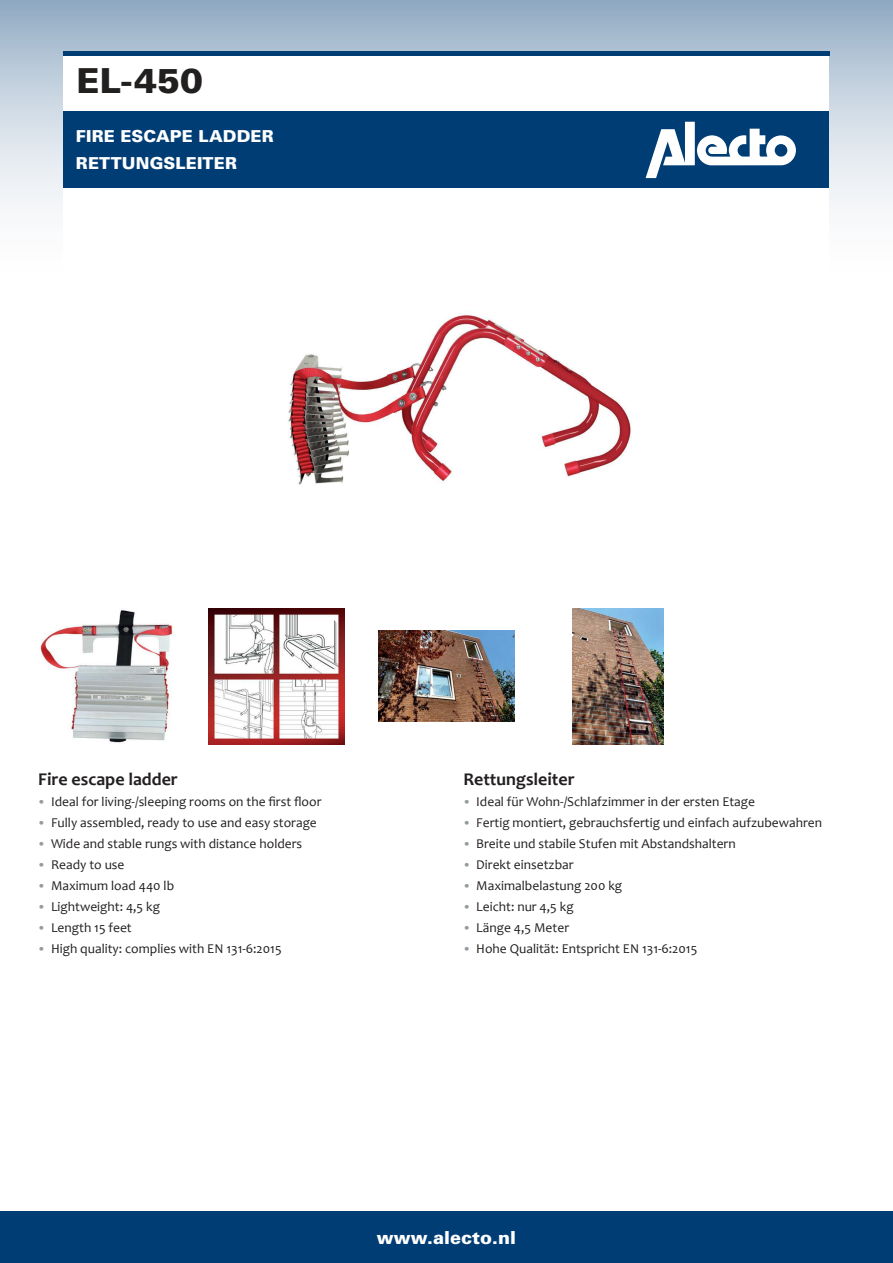
<style>
.page{position:relative;width:893px;height:1263px;background:#fff}
.page>*{position:absolute;margin:0;border:0;box-sizing:border-box;transform-origin:0 0}
.t1{font:900 34.5px "Univers LT Std";color:#221f1f}
.t2{font:700 18px "Candara";color:#221f1f}
.t3{font:900 18px "Univers LT Std";color:#fff}
.t4{font:900 16.5px/27px "Univers LT Std";letter-spacing:.01em;color:#fff}
.t5{font:13.5px "Candara";color:#221f1f}
.s1{font-family:"Calibri";font-weight:300;color:#939ba1}
</style>
<div class="page">
<svg style="left:0;top:0;width:893px;height:209px;background:#afc2d3"></svg>
<div style="left:0;top:1212px;width:893px;height:51px;background:#003d75"></div>
<div style="left:64px;top:51px;width:765px;height:557px;background:#fff"></div>
<div style="left:63px;top:112px;width:766px;height:76px;background:#003d75"></div>
<img style="left:572px;top:608px;width:91px;height:136px">
<img style="left:378px;top:631px;width:136px;height:90px">
<img style="left:208px;top:608px;width:136px;height:136px">
<img style="left:288px;top:314px;width:343px;height:171px">
<hr style="left:63px;top:51px;width:766px;height:4px;background:#003d75">
<img style="left:39px;top:610px;width:134px;height:133px">
<svg style="left:646px;top:122px;width:150px;height:56px"></svg>
<h1 class="t1" style="left:77px;top:61px;width:128px">EL-450</h1>
<p class="t4" style="left:76px;top:123px;width:199px">FIRE ESCAPE LADDER<br>RETTUNGSLEITER</p>
<h2 class="t2" style="left:38px;top:772px;width:141px">Fire escape ladder</h2>
<p class="t5" style="left:38px;top:793px;width:285px"><span class="s1">•</span> Ideal for living-/sleeping rooms on the first floor</p>
<p class="t5" style="left:38px;top:817px;width:280px"><span class="s1">•</span> Fully assembled, ready to use and easy storage</p>
<p class="t5" style="left:38px;top:838px;width:265px"><span class="s1">•</span> Wide and stable rungs with distance holders</p>
<p class="t5" style="left:38px;top:859px;width:88px"><span class="s1">•</span> Ready to use</p>
<p class="t5" style="left:38px;top:880px;width:137px"><span class="s1">•</span> Maximum load 440 lb</p>
<p class="t5" style="left:38px;top:901px;width:123px"><span class="s1">•</span> Lightweight: 4,5 kg</p>
<p class="t5" style="left:38px;top:922px;width:95px"><span class="s1">•</span> Length 15 feet</p>
<p class="t5" style="left:38px;top:943px;width:245px"><span class="s1">•</span> High quality: complies with EN 131-6:2015</p>
<h2 class="t2" style="left:463px;top:772px;width:113px">Rettungsleiter</h2>
<p class="t5" style="left:463px;top:796px;width:293px"><span class="s1">•</span> Ideal für Wohn-/Schlafzimmer in der ersten Etage</p>
<p class="t5" style="left:463px;top:817px;width:360px"><span class="s1">•</span> Fertig montiert, gebrauchsfertig und einfach aufzubewahren</p>
<p class="t5" style="left:463px;top:838px;width:274px"><span class="s1">•</span> Breite und stabile Stufen mit Abstandshaltern</p>
<p class="t5" style="left:463px;top:859px;width:112px"><span class="s1">•</span> Direkt einsetzbar</p>
<p class="t5" style="left:463px;top:880px;width:160px"><span class="s1">•</span> Maximalbelastung 200 kg</p>
<p class="t5" style="left:463px;top:901px;width:112px"><span class="s1">•</span> Leicht: nur 4,5 kg</p>
<p class="t5" style="left:463px;top:922px;width:107px"><span class="s1">•</span> Länge 4,5 Meter</p>
<p class="t5" style="left:463px;top:943px;width:235px"><span class="s1">•</span> Hohe Qualität: Entspricht EN 131-6:2015</p>
<h2 class="t3" style="left:377px;top:1227px;width:141px">www.alecto.nl</h2>
</div>
